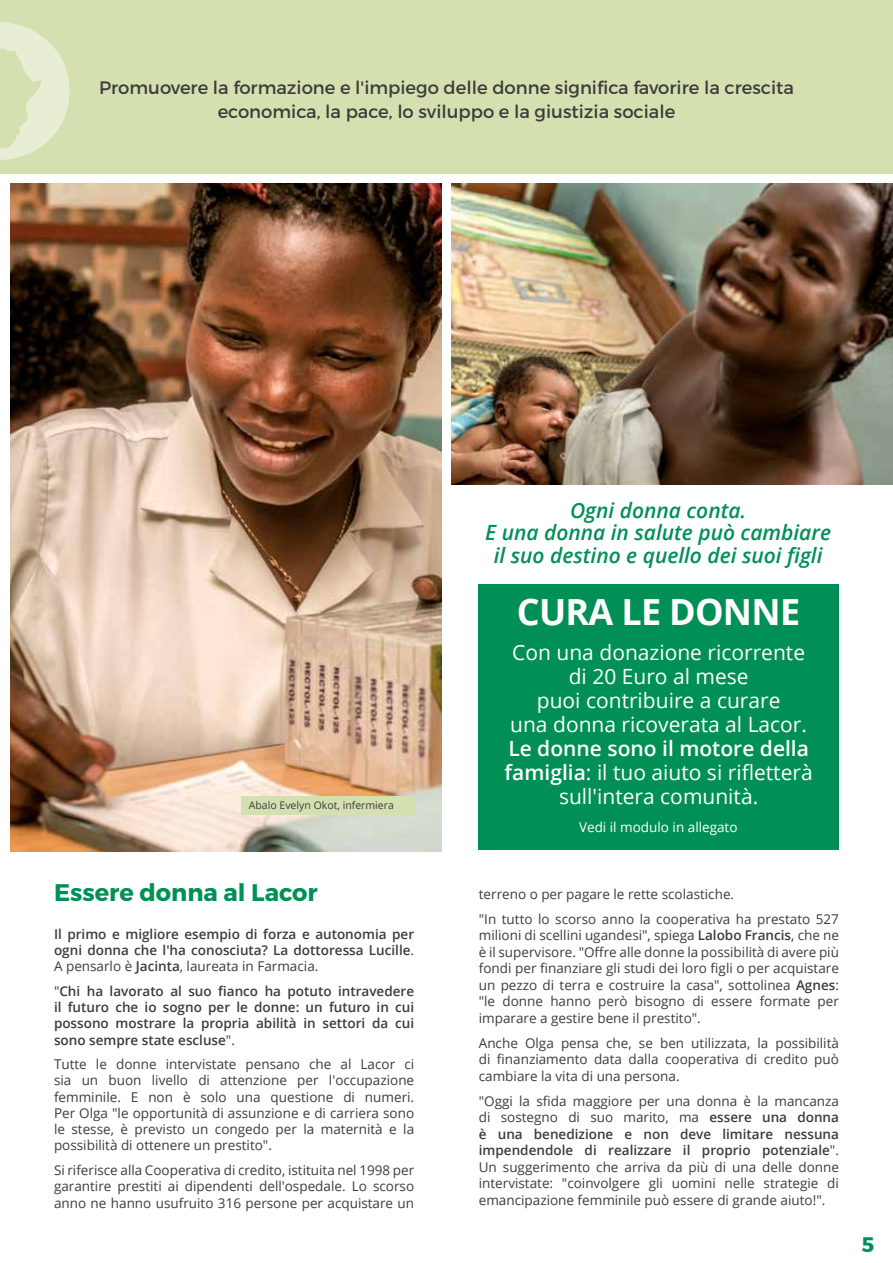
<style>
.page{position:relative;width:893px;height:1263px;background:#fff}
.page>*{position:absolute;margin:0;border:0;box-sizing:border-box;transform-origin:0 0}
.t1{font:700 36px "Open Sans";letter-spacing:-.02em;color:#fff}
.t2{font:700 24px "Montserrat";color:#009056}
.t3{font:21px/24px "Open Sans";color:#fff;text-align:center}
.t4{font:italic 600 21px/22.5px "Open Sans";color:#009056;text-align:center}
.t5{font:700 21px "Montserrat";color:#009056}
.t6{font:18px/24px "Montserrat";color:#3c3c3b;text-align:center}
.t7{font:13.5px/16.5px "Open Sans";color:#3c3c3b;text-align:justify}
.t8{font:600 13.5px/16.2px "Open Sans";color:#3c3c3b;text-align:justify}
.t9{font:13.5px "Open Sans";color:#fff}
.t10{font:10.5px "Open Sans";color:#3c3c3b}
.s1{font-weight:400}
.s2{font-weight:600}
</style>
<div class="page">
<img style="left:451px;top:183px;width:442px;height:302px">
<div style="left:478px;top:584px;width:361px;height:265px;background:#009056"></div>
<div style="left:0;top:0;width:893px;height:174px;background:#d4e0af"></div>
<svg style="left:0;top:22px;width:70px;height:138px"></svg>
<img style="left:11px;top:183px;width:430px;height:668px">
<div style="left:241px;top:796px;width:173px;height:18px;background:#d4e0af"></div>
<h3 class="t6" style="left:99px;top:75px;width:696px">Promuovere la formazione e l'impiego delle donne significa favorire la crescita economica, la pace, lo sviluppo e la giustizia sociale</h3>
<p class="t10" style="left:249px;top:798px;width:147px">Abalo Evelyn Okot, infermiera</p>
<h2 class="t2" style="left:54px;top:878px;width:265px">Essere donna al Lacor</h2>
<p class="t8" style="left:54px;top:925px;width:362px">Il primo e migliore esempio di forza e autonomia per ogni donna che l'ha conosciuta? La dottoressa Lucille<span class="s1">.<br>A pensarlo è</span> Jacinta<span class="s1">, laureata in Farmacia.</span></p>
<p class="t8" style="left:54px;top:983px;width:362px"><span class="s1">"</span>Chi ha lavorato al suo fianco ha potuto intravedere il futuro che io sogno per le donne: un futuro in cui possono mostrare la propria abilità in settori da cui sono sempre state escluse<span class="s1">".</span></p>
<p class="t7" style="left:54px;top:1056px;width:362px">Tutte le donne intervistate pensano che al Lacor ci sia un buon livello di attenzione per l'occupazione femminile. E non è solo una questione di numeri.<br>Per Olga "le opportunità di assunzione e di carriera sono le stesse, è previsto un congedo per la maternità e la possibilità di ottenere un prestito".</p>
<p class="t7" style="left:54px;top:1161px;width:362px">Si riferisce alla Cooperativa di credito, istituita nel 1998 per garantire prestiti ai dipendenti dell'ospedale. Lo scorso anno ne hanno usufruito 316 persone per acquistare un</p>
<h3 class="t4" style="left:485px;top:498px;width:347px">Ogni donna conta.<br>E una donna in salute può cambiare il suo destino e quello dei suoi figli</h3>
<h1 class="t1" style="left:517px;top:587px;width:285px">CURA LE DONNE</h1>
<h3 class="t3" style="left:510px;top:640px;width:298px">Con una donazione ricorrente di 20 Euro al mese<br>puoi contribuire a curare<br>una donna ricoverata al Lacor.</h3>
<h3 class="t3" style="left:505px;top:736px;width:310px"><span class="s2">Le donne sono il motore della famiglia</span>: il tuo aiuto si rifletterà sull'intera comunità.</h3>
<p class="t9" style="left:579px;top:818px;width:160px">Vedi il modulo in allegato</p>
<p class="t7" style="left:479px;top:881px;width:362px;line-height:25px">terreno o per pagare le rette scolastiche.<br>"In tutto lo scorso anno la cooperativa ha prestato 527</p>
<p class="t7" style="left:479px;top:927px;width:362px">milioni di scellini ugandesi", spiega <span class="s2">Lalobo Francis</span>, che ne è il supervisore. "Offre alle donne la possibilità di avere più fondi per finanziare gli studi dei loro figli o per acquistare un pezzo di terra e costruire la casa", sottolinea <span class="s2">Agnes</span>: "le donne hanno però bisogno di essere formate per imparare a gestire bene il prestito".</p>
<p class="t7" style="left:479px;top:1034px;width:362px">Anche Olga pensa che, se ben utilizzata, la possibilità di finanziamento data dalla cooperativa di credito può cambiare la vita di una persona.</p>
<p class="t7" style="left:479px;top:1092px;width:362px">"Oggi la sfida maggiore per una donna è la mancanza di sostegno di suo marito, ma <span class="s2">essere una donna è una benedizione e non deve limitare nessuna impendendole di realizzare il proprio potenziale</span>".<br>Un suggerimento che arriva da più di una delle donne intervistate: "coinvolgere gli uomini nelle strategie di emancipazione femminile può essere di grande aiuto!".</p>
<h3 class="t5" style="left:862px;top:1231px;width:14px">5</h3>
</div>
